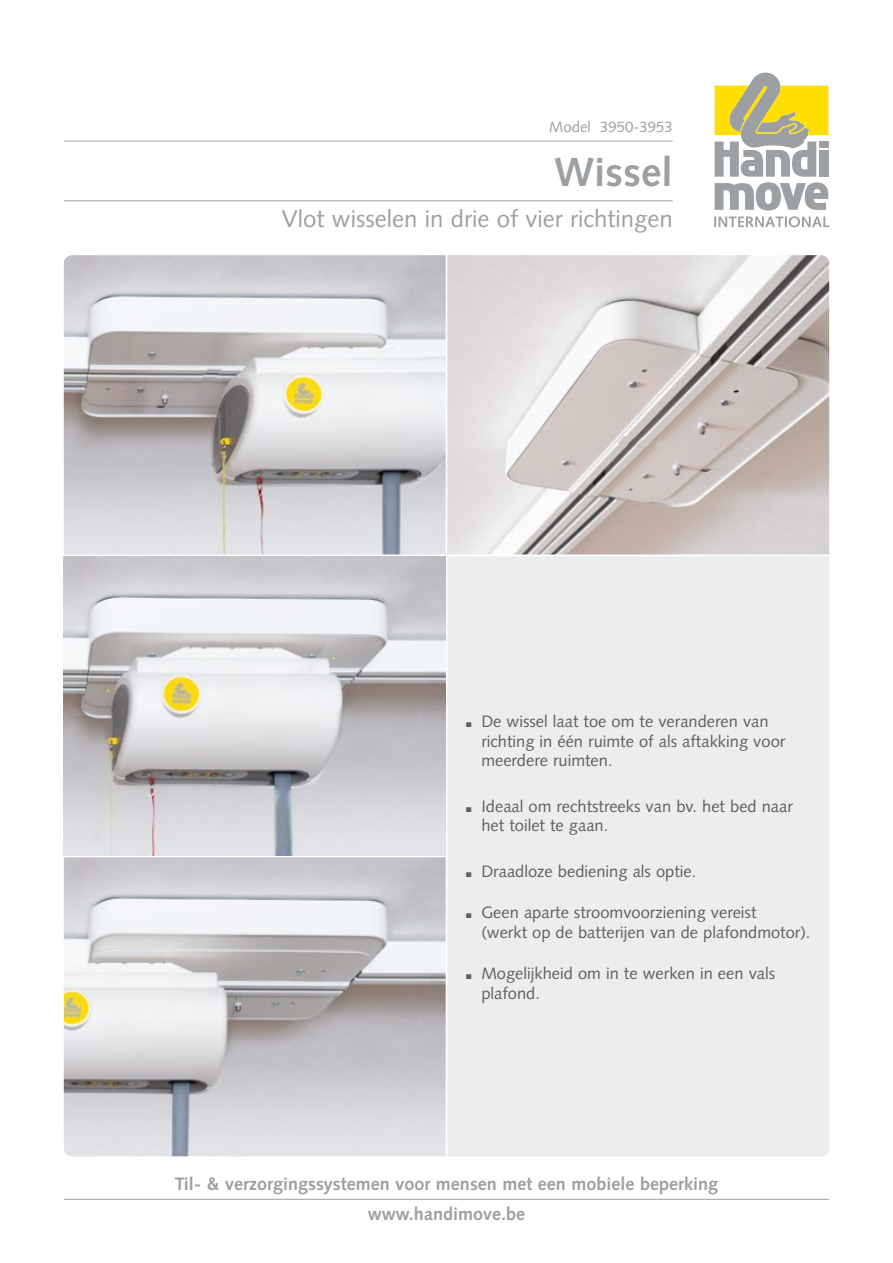
<style>
.page{position:relative;width:893px;height:1263px;background:#fff}
.page>*{position:absolute;margin:0;border:0;box-sizing:border-box;transform-origin:0 0}
.t1{font:700 40.5px "Syntax";color:#9ca0a3}
.t2{font:24px "Syntax";color:#9ca0a3}
.t3{font:700 18px/30px "Syntax";color:#9ca0a3;text-align:center}
.t4{font:16.5px/19.8px "Syntax";color:#5d5f60}
.t5{font:15px "Syntax";color:#9ca0a3}
.s1{font-weight:900;font-size:27px}
</style>
<div class="page">
<svg style="left:714px;top:72px;width:115px;height:155px"></svg>
<img style="left:64px;top:255px;width:765px;height:299px">
<img style="left:64px;top:556px;width:382px;height:299px">
<img style="left:64px;top:857px;width:382px;height:299px">
<div style="left:447px;top:556px;width:382px;height:601px;background:#ecedee"></div>
<hr style="left:64px;top:141px;width:609px;height:1px;background:#9ca0a3">
<hr style="left:64px;top:200px;width:609px;height:1px;background:#9ca0a3">
<hr style="left:64px;top:1199px;width:765px;height:1px;background:#9ca0a3">
<p class="t5" style="left:549px;top:118px;width:125px">Model 3950-3953</p>
<h1 class="t1" style="left:554px;top:149px;width:120px">Wissel</h1>
<h2 class="t2" style="left:282px;top:204px;width:392px">Vlot wisselen in drie of vier richtingen</h2>
<p class="t4" style="left:481px;top:711px;width:305px;text-indent:-17px"><span class="s1">.</span> De wissel laat toe om te veranderen van richting in één ruimte of als aftakking voor meerdere ruimten.</p>
<p class="t4" style="left:481px;top:796px;width:313px;text-indent:-17px"><span class="s1">.</span> Ideaal om rechtstreeks van bv. het bed naar het toilet te gaan.</p>
<p class="t4" style="left:464px;top:861px;width:234px"><span class="s1">.</span> Draadloze bediening als optie.</p>
<p class="t4" style="left:481px;top:902px;width:331px;text-indent:-17px"><span class="s1">.</span> Geen aparte stroomvoorziening vereist<br>(werkt op de batterijen van de plafondmotor).</p>
<p class="t4" style="left:481px;top:963px;width:295px;text-indent:-17px"><span class="s1">.</span> Mogelijkheid om in te werken in een vals plafond.</p>
<p class="t3" style="left:175px;top:1169px;width:545px">Til- &amp; verzorgingssystemen voor mensen met een mobiele beperking www.handimove.be</p>
</div>
